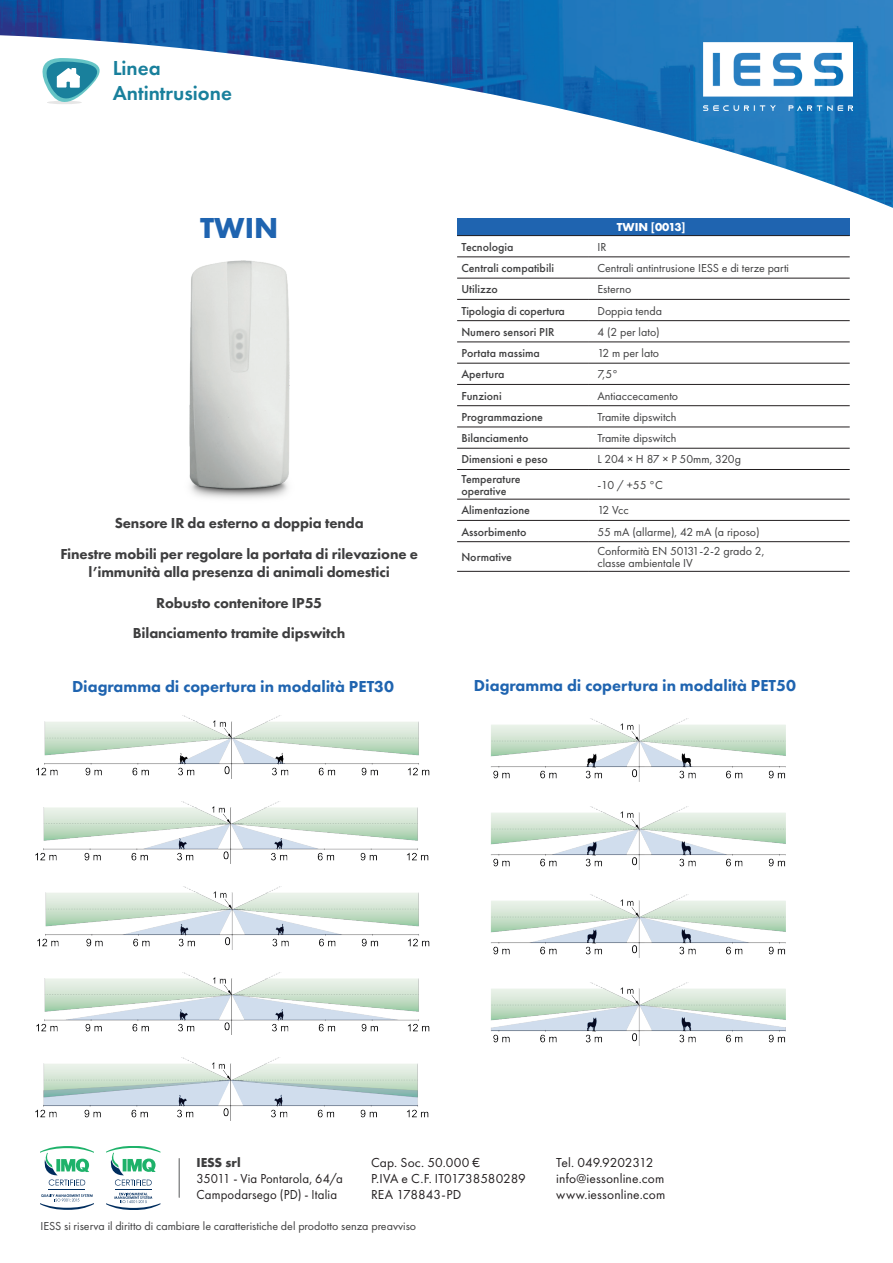
<style>
.page{position:relative;width:893px;height:1263px;background:#fff}
.page>*{position:absolute;margin:0;border:0;box-sizing:border-box;transform-origin:0 0}
.t1{font:700 30px "Futura PT";color:#1f64b0}
.t2{font:600 21px/25.2px "Futura PT";color:#19809c}
.t3{font:800 16.5px "Futura PT";color:#1f64b0}
.t4{font:800 15px/30.8px "Futura PT";letter-spacing:-.01em;color:#3e3e3f;text-align:center}
.t5{font:13.5px/16.2px "Futura PT";letter-spacing:.01em;color:#231f20}
.t6{font:13.5px/16.2px "Futura PT";letter-spacing:.01em;color:#231f20;scale:.95 1}
.t7{font:700 13.5px "Futura PT";color:#3e3e3f}
.t8{font:12px/12px "Futura PT";color:#3e3e3f}
.t9{font:500 12px/12px "Futura PT";color:#3e3e3f}
.t10{font:12px "Futura PT";letter-spacing:-.025em;color:#3e3e3f}
.t11{font:700 12px "Futura PT";color:#fff}
</style>
<div class="page">
<hr style="left:115px;top:1189px;width:37px;height:1px;background:#002d5e">
<svg style="left:106px;top:1146px;width:54px;height:39px"></svg>
<svg style="left:106px;top:1193px;width:54px;height:17px"></svg>
<hr style="left:49px;top:1189px;width:36px;height:1px;background:#002d5e">
<svg style="left:40px;top:1146px;width:54px;height:39px"></svg>
<svg style="left:40px;top:1194px;width:54px;height:16px"></svg>
<hr style="left:179px;top:1158px;width:1px;height:39px;background:#57585a">
<img style="left:0;top:0;width:893px;height:208px">
<img style="left:704px;top:43px;width:149px;height:68px">
<svg style="left:43px;top:57px;width:70px;height:50px"></svg>
<img style="left:189px;top:260px;width:101px;height:239px">
<div style="left:457px;top:218px;width:393px;height:18px;background:#1f64b0"></div>
<hr style="left:457px;top:235px;width:132px;height:1px;background:#231f20">
<hr style="left:589px;top:235px;width:261px;height:1px;background:#231f20">
<hr style="left:457px;top:257px;width:132px;height:1px;background:#231f20">
<hr style="left:589px;top:257px;width:261px;height:1px;background:#231f20">
<hr style="left:457px;top:278px;width:132px;height:1px;background:#231f20">
<hr style="left:589px;top:278px;width:261px;height:1px;background:#231f20">
<hr style="left:457px;top:299px;width:132px;height:1px;background:#231f20">
<hr style="left:589px;top:299px;width:261px;height:1px;background:#231f20">
<hr style="left:457px;top:320px;width:132px;height:1px;background:#231f20">
<hr style="left:589px;top:320px;width:261px;height:1px;background:#231f20">
<hr style="left:457px;top:342px;width:132px;height:1px;background:#231f20">
<hr style="left:589px;top:342px;width:261px;height:1px;background:#231f20">
<hr style="left:457px;top:363px;width:132px;height:1px;background:#231f20">
<hr style="left:589px;top:363px;width:261px;height:1px;background:#231f20">
<hr style="left:457px;top:384px;width:132px;height:1px;background:#231f20">
<hr style="left:589px;top:384px;width:261px;height:1px;background:#231f20">
<hr style="left:457px;top:405px;width:132px;height:1px;background:#231f20">
<hr style="left:589px;top:405px;width:261px;height:1px;background:#231f20">
<hr style="left:457px;top:427px;width:132px;height:1px;background:#231f20">
<hr style="left:589px;top:427px;width:261px;height:1px;background:#231f20">
<hr style="left:457px;top:448px;width:132px;height:1px;background:#231f20">
<hr style="left:589px;top:448px;width:261px;height:1px;background:#231f20">
<hr style="left:457px;top:469px;width:132px;height:1px;background:#231f20">
<hr style="left:589px;top:469px;width:261px;height:1px;background:#231f20">
<hr style="left:457px;top:499px;width:132px;height:1px;background:#231f20">
<hr style="left:589px;top:499px;width:261px;height:1px;background:#231f20">
<hr style="left:457px;top:520px;width:132px;height:1px;background:#231f20">
<hr style="left:589px;top:520px;width:261px;height:1px;background:#231f20">
<hr style="left:457px;top:541px;width:132px;height:1px;background:#231f20">
<hr style="left:589px;top:541px;width:261px;height:1px;background:#231f20">
<hr style="left:457px;top:571px;width:132px;height:1px;background:#231f20">
<hr style="left:589px;top:571px;width:261px;height:1px;background:#231f20">
<img style="left:36px;top:715px;width:394px;height:63px">
<img style="left:35px;top:801px;width:393px;height:63px">
<img style="left:37px;top:886px;width:393px;height:63px">
<img style="left:36px;top:972px;width:394px;height:63px">
<img style="left:35px;top:1058px;width:393px;height:62px">
<img style="left:490px;top:718px;width:296px;height:63px">
<img style="left:490px;top:806px;width:296px;height:63px">
<img style="left:490px;top:895px;width:296px;height:62px">
<img style="left:490px;top:983px;width:296px;height:63px">
<h2 class="t2" style="left:113px;top:55px;width:121px">Linea<br>Antintrusione</h2>
<h1 class="t1" style="left:200px;top:209px;width:80px">TWIN</h1>
<p class="t4" style="left:60px;top:507px;width:359px">Sensore IR da esterno a doppia tenda<br>Finestre mobili per regolare la portata di rilevazione e</p>
<p class="t4" style="left:88px;top:556px;width:303px">l’immunità alla presenza di animali domestici<br>Robusto contenitore IP55<br>Bilanciamento tramite dipswitch</p>
<p class="t11" style="left:617px;top:220px;width:70px">TWIN [0013]</p>
<p class="t9" style="left:461px;top:241px;width:54px">Tecnologia</p>
<p class="t8" style="left:597px;top:241px;width:10px">IR</p>
<p class="t9" style="left:461px;top:262px;width:94px">Centrali compatibili</p>
<p class="t8" style="left:597px;top:262px;width:193px">Centrali antintrusione IESS e di terze parti</p>
<p class="t9" style="left:461px;top:283px;width:38px">Utilizzo</p>
<p class="t8" style="left:597px;top:283px;width:35px">Esterno</p>
<p class="t9" style="left:461px;top:305px;width:105px">Tipologia di copertura</p>
<p class="t8" style="left:597px;top:305px;width:66px">Doppia tenda</p>
<p class="t9" style="left:461px;top:326px;width:95px">Numero sensori PIR</p>
<p class="t8" style="left:597px;top:326px;width:64px">4 (2 per lato)</p>
<p class="t9" style="left:461px;top:347px;width:80px">Portata massima</p>
<p class="t8" style="left:597px;top:347px;width:63px">12 m per lato</p>
<p class="t9" style="left:461px;top:368px;width:45px">Apertura</p>
<p class="t8" style="left:597px;top:368px;width:22px">7,5°</p>
<p class="t9" style="left:461px;top:390px;width:42px">Funzioni</p>
<p class="t8" style="left:597px;top:390px;width:82px">Antiaccecamento</p>
<p class="t9" style="left:461px;top:411px;width:83px">Programmazione</p>
<p class="t8" style="left:597px;top:411px;width:81px">Tramite dipswitch</p>
<p class="t9" style="left:461px;top:432px;width:69px">Bilanciamento</p>
<p class="t8" style="left:597px;top:432px;width:81px">Tramite dipswitch</p>
<p class="t9" style="left:461px;top:453px;width:88px">Dimensioni e peso</p>
<p class="t10" style="left:597px;top:452px;width:145px">L 204 × H 87 × P 50mm, 320g</p>
<p class="t9" style="left:461px;top:473px;width:61px">Temperature operative</p>
<p class="t8" style="left:597px;top:479px;width:67px">-10 / +55 °C</p>
<p class="t9" style="left:461px;top:504px;width:70px">Alimentazione</p>
<p class="t8" style="left:597px;top:504px;width:33px">12 Vcc</p>
<p class="t9" style="left:461px;top:526px;width:67px">Assorbimento</p>
<p class="t8" style="left:597px;top:526px;width:164px">55 mA (allarme), 42 mA (a riposo)</p>
<p class="t9" style="left:461px;top:551px;width:52px">Normative</p>
<p class="t8" style="left:597px;top:545px;width:168px">Conformità EN 50131-2-2 grado 2, classe ambientale IV</p>
<h3 class="t3" style="left:72px;top:676px;width:324px">Diagramma di copertura in modalità PET30</h3>
<h3 class="t3" style="left:474px;top:676px;width:324px">Diagramma di copertura in modalità PET50</h3>
<p class="t7" style="left:196px;top:1153px;width:46px">IESS srl</p>
<p class="t6" style="left:196px;top:1170px;width:156px">35011 - Via Pontarola, 64/a<br>Campodarsego (PD) - Italia</p>
<p class="t5" style="left:371px;top:1154px;width:156px">Cap. Soc. 50.000 €<br>P.IVA e C.F. IT01738580289<br>REA 178843-PD</p>
<p class="t8" style="left:40px;top:1219px;width:377px">IESS si riserva il diritto di cambiare le caratteristiche del prodotto senza preavviso</p>
<p class="t5" style="left:556px;top:1154px;width:111px">Tel. 049.9202312 info@iessonline.com www.iessonline.com</p>
</div>
